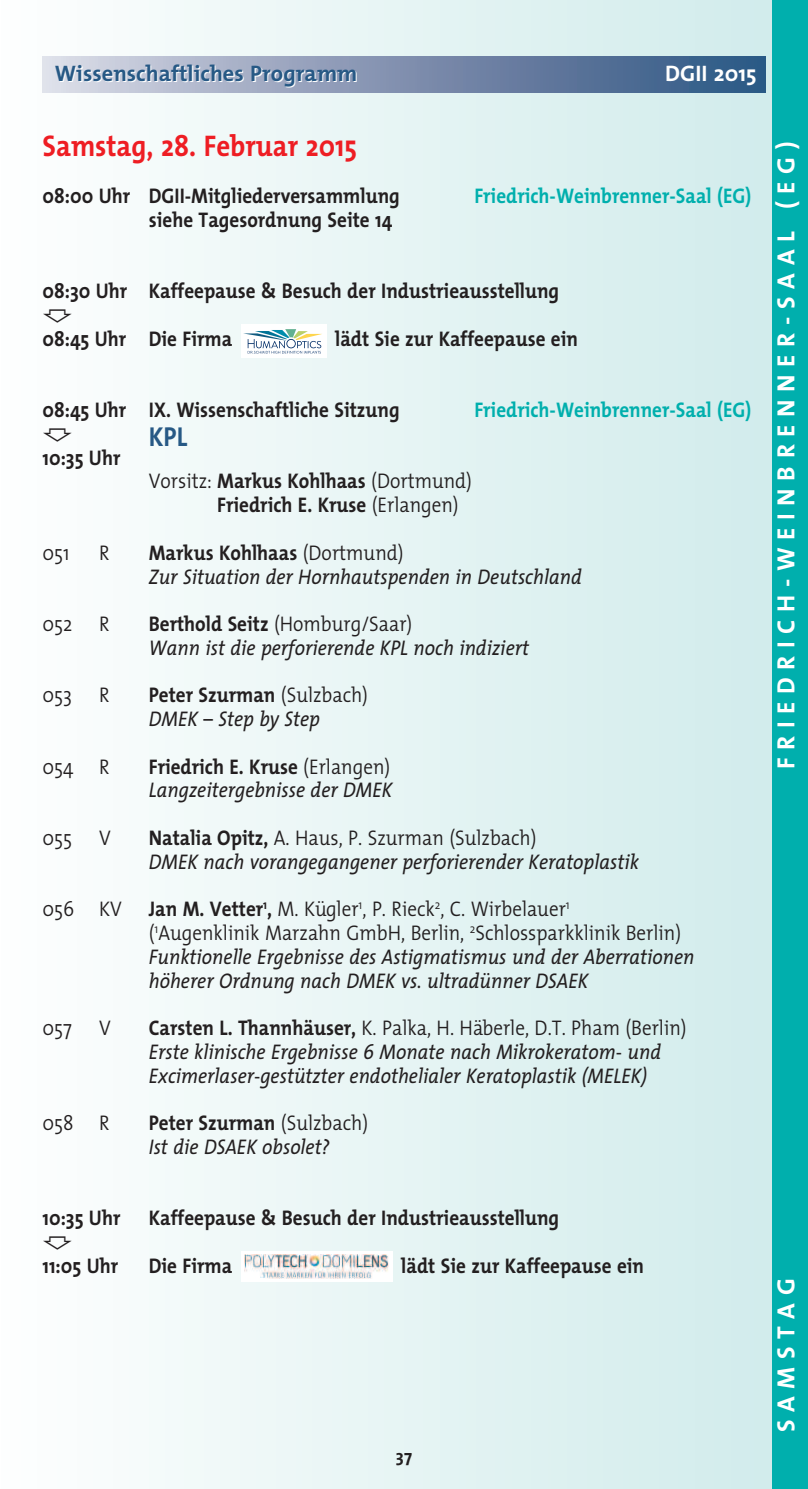
<style>
.page{position:relative;width:808px;height:1489px;background:#fff}
.page>*{position:absolute;margin:0;border:0;box-sizing:border-box;transform-origin:0 0}
.t1{font:700 30px "The Mix";color:#ee1d23;scale:.9 1}
.t2{font:700 27.5px "The Mix";color:#275985;scale:.9 1}
.t3{font:700 25px "The Mix";letter-spacing:.305em;color:#fff}
.t4{font:700 22.5px "The Mix";color:#275985}
.t5{font:700 22.5px "The Mix";color:#fff}
.t6{font:italic 21.25px/23.8px "The Mix";color:#231f20;scale:.9 1}
.t7{font:700 21.25px/23.8px "The Mix";color:#231f20;scale:.9 1}
.t8{font:700 21.25px "The Mix";color:#00afad;scale:.9 1}
.t9{font:300 21.25px "The Mix";color:#231f20;scale:.9 1}
.t10{font:700 17.5px "The Mix";color:#231f20}
.s1{font-weight:300}
.s2{font-weight:700;font-style:normal}
.s3{font-weight:300;font-style:normal}
</style>
<div class="page">
<div style="left:0;top:0;width:808px;height:1488px;background:linear-gradient(to right,#fdfefe,#ceeaea)"></div>
<div style="left:772px;top:0;width:36px;height:1488px;background:#00afad"></div>
<div style="left:43px;top:57px;width:722px;height:35px;background:linear-gradient(to right,#dad7e4,#2a507f)"></div>
<svg style="left:241px;top:324px;width:85px;height:34px"></svg>
<svg style="left:423px;top:675px;width:6px;height:6px"></svg>
<div style="left:241px;top:1251px;width:151px;height:30px;background:#fff"></div>
<img style="left:244px;top:1254px;width:145px;height:24px">
<svg style="left:43px;top:309px;width:29px;height:14px"></svg>
<svg style="left:43px;top:428px;width:29px;height:13px"></svg>
<svg style="left:43px;top:1236px;width:29px;height:13px"></svg>
<p class="t4" style="left:55px;top:55px;width:304px">Wissenschaftliches Programm</p>
<p class="t5" style="left:665px;top:55px;width:93px">DGII 2015</p>
<h1 class="t1" style="left:43px;top:120px;width:351px">Samstag, 28. Februar 2015</h1>
<p class="t7" style="left:43px;top:184px;width:398px">08:00 Uhr DGII-Mitgliederversammlung</p>
<p class="t8" style="left:474px;top:178px;width:309px">Friedrich-Weinbrenner-Saal (EG)</p>
<p class="t7" style="left:149px;top:207px;width:272px">siehe Tagesordnung Seite 14</p>
<p class="t7" style="left:43px;top:279px;width:576px">08:30 Uhr Kaffeepause &amp; Besuch der Industrieausstellung</p>
<p class="t7" style="left:43px;top:326px;width:212px">08:45 Uhr Die Firma</p>
<p class="t7" style="left:335px;top:326px;width:271px">lädt Sie zur Kaffeepause ein</p>
<p class="t7" style="left:43px;top:397px;width:398px">08:45 Uhr IX. Wissenschaftliche Sitzung</p>
<p class="t8" style="left:474px;top:392px;width:309px">Friedrich-Weinbrenner-Saal (EG)</p>
<p class="t2" style="left:149px;top:413px;width:44px">KPL</p>
<p class="t7" style="left:43px;top:445px;width:88px">10:35 Uhr</p>
<p class="t7" style="left:217px;top:469px;width:285px;text-indent:-68px"><span class="s1">Vorsitz:</span> Markus Kohlhaas <span class="s1">(Dortmund)<br></span>Friedrich E. Kruse <span class="s1">(Erlangen)</span></p>
<p class="t9" style="left:43px;top:545px;width:32px">051</p>
<p class="t9" style="left:99px;top:545px;width:13px">R</p>
<p class="t6" style="left:149px;top:540px;width:483px"><span class="s2">Markus Kohlhaas</span> <span class="s3">(Dortmund)<br></span>Zur Situation der Hornhautspenden in Deutschland</p>
<p class="t9" style="left:43px;top:616px;width:35px">052</p>
<p class="t9" style="left:99px;top:616px;width:13px">R</p>
<p class="t6" style="left:149px;top:611px;width:424px"><span class="s2">Berthold Seitz</span> <span class="s3">(Homburg/Saar)<br></span>Wann ist die perforierende KPL noch indiziert</p>
<p class="t9" style="left:43px;top:688px;width:34px">053</p>
<p class="t9" style="left:99px;top:688px;width:13px">R</p>
<p class="t6" style="left:149px;top:682px;width:245px"><span class="s2">Peter Szurman</span> <span class="s3">(Sulzbach)<br></span>DMEK – Step by Step</p>
<p class="t9" style="left:43px;top:759px;width:76px">054 R</p>
<p class="t6" style="left:149px;top:754px;width:272px"><span class="s2">Friedrich E. Kruse</span> <span class="s3">(Erlangen)<br></span>Langzeitergebnisse der DMEK</p>
<p class="t9" style="left:43px;top:830px;width:35px">055</p>
<p class="t9" style="left:99px;top:830px;width:15px">V</p>
<p class="t6" style="left:149px;top:825px;width:546px"><span class="s2">Natalia Opitz,</span> <span class="s3">A. Haus, P. Szurman (Sulzbach)<br></span>DMEK nach vorangegangener perforierender Keratoplastik</p>
<p class="t9" style="left:43px;top:901px;width:90px">056 KV</p>
<p class="t6" style="left:149px;top:896px;width:608px"><span class="s2">Jan M. Vetter</span><sup>1</sup><span class="s2">,</span> <span class="s3">M. Kügler</span><sup>1</sup><span class="s3">, P. Rieck</span><sup>2</sup><span class="s3">, C. Wirbelauer</span><sup>1<br></sup><span class="s3">(</span><sup>1</sup><span class="s3">Augenklinik Marzahn GmbH, Berlin,</span> <sup>2</sup><span class="s3">Schlossparkklinik Berlin)<br></span>Funktionelle Ergebnisse des Astigmatismus und der Aberrationen höherer Ordnung nach DMEK vs. ultradünner DSAEK</p>
<p class="t9" style="left:43px;top:1020px;width:34px">057</p>
<p class="t9" style="left:99px;top:1020px;width:15px">V</p>
<p class="t6" style="left:149px;top:1015px;width:599px"><span class="s2">Carsten L. Thannhäuser,</span> <span class="s3">K. Palka, H. Häberle, D.T. Pham (Berlin)<br></span>Erste klinische Ergebnisse 6 Monate nach Mikrokeratom- und<br>Excimerlaser-gestützter endothelialer Keratoplastik (MELEK)</p>
<p class="t9" style="left:43px;top:1115px;width:76px">058 R</p>
<p class="t6" style="left:149px;top:1110px;width:245px"><span class="s2">Peter Szurman</span> <span class="s3">(Sulzbach)<br></span>Ist die DSAEK obsolet?</p>
<p class="t3" style="left:765px;top:769px;width:629px;rotate:-90deg">FRIEDRICH-WEINBRENNER-SAAL (EG)</p>
<p class="t7" style="left:43px;top:1205px;width:88px">10:35 Uhr</p>
<p class="t7" style="left:149px;top:1205px;width:457px">Kaffeepause &amp; Besuch der Industrieausstellung</p>
<p class="t7" style="left:43px;top:1252px;width:86px">11:05 Uhr</p>
<p class="t7" style="left:149px;top:1252px;width:94px">Die Firma</p>
<p class="t7" style="left:401px;top:1252px;width:271px">lädt Sie zur Kaffeepause ein</p>
<p class="t10" style="left:396px;top:1441px;width:18px">37</p>
<p class="t3" style="left:765px;top:1431px;width:155px;rotate:-90deg">SAMSTAG</p>
</div>
